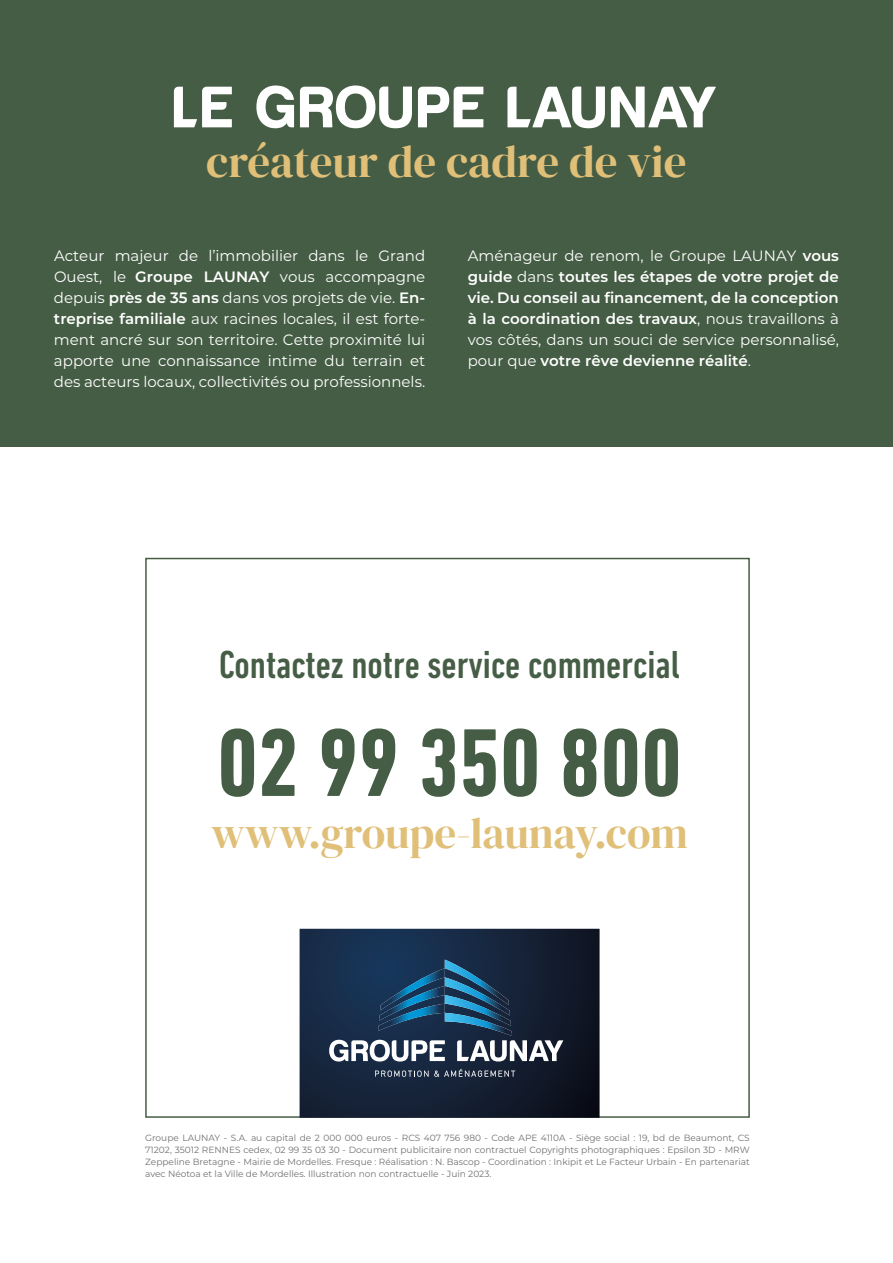
<style>
.page{position:relative;width:893px;height:1263px;background:#fff}
.page>*{position:absolute;margin:0;border:0;box-sizing:border-box;transform-origin:0 0}
.t1{font:700 condensed 97.95px "DIN Next LT Pro";color:#455d45}
.t2{font:45px "DM Serif Display";color:#e0bf78}
.t3{font:43.2px "DM Serif Display";letter-spacing:-.005em;color:#e0bf78}
.t4{font:500 condensed 39.9px "DIN Next LT Pro";color:#465d46}
.t5{font:15px/21px "Montserrat";color:#fff;text-align:justify}
.t6{font:600 15px/21px "Montserrat";color:#fff;text-align:justify}
.t7{font:9px/12px "Montserrat";color:#707072;text-align:justify}
.s1{font-weight:600}
.s2{font-weight:400}
</style>
<div class="page">
<div style="left:0;top:0;width:893px;height:446px;background:#455d45"></div>
<svg style="left:300px;top:929px;width:300px;height:189px;background:#142339"></svg>
<img style="left:445px;top:959px;width:67px;height:77px">
<img style="left:378px;top:968px;width:67px;height:63px">
<svg style="left:329px;top:1040px;width:234px;height:21px"></svg>
<svg style="left:375px;top:1069px;width:140px;height:8px"></svg>
<svg style="left:300px;top:85px;width:112px;height:43px"></svg>
<svg style="left:507px;top:87px;width:98px;height:41px"></svg>
<svg style="left:174px;top:87px;width:58px;height:40px"></svg>
<svg style="left:256px;top:85px;width:38px;height:43px"></svg>
<svg style="left:418px;top:87px;width:65px;height:40px"></svg>
<svg style="left:611px;top:87px;width:105px;height:40px"></svg>
<h2 class="t2" style="left:206px;top:136px;width:482px">créateur de cadre de vie</h2>
<p class="t5" style="left:54px;top:245px;width:373px">Acteur majeur de l’immobilier dans le Grand Ouest, le <span class="s1">Groupe LAUNAY</span> vous accompagne depuis <span class="s1">près de 35 ans</span> dans vos projets de vie. <span class="s1">En&shy;treprise familiale</span> aux racines locales, il est forte&shy;ment ancré sur son territoire. Cette proximité lui apporte une connaissance intime du terrain et des acteurs locaux, collectivités ou professionnels.</p>
<p class="t6" style="left:468px;top:244px;width:373px"><span class="s2">Aménageur de renom, le Groupe LAUNAY</span> vous guide <span class="s2">dans</span> toutes les étapes de votre projet de vie. Du conseil au financement, de la conception à la coordination des travaux<span class="s2">, nous travaillons à vos côtés, dans un souci de service personnalisé, pour que</span> votre rêve devienne réalité<span class="s2">.</span></p>
<h3 class="t4" style="left:219px;top:642px;width:462px">Contactez notre service commercial</h3>
<h1 class="t1" style="left:217px;top:707px;width:466px">02 99 350 800</h1>
<h3 class="t3" style="left:211px;top:808px;width:479px">www.groupe-launay.com</h3>
<p class="t7" style="left:145px;top:1132px;width:606px">Groupe LAUNAY - S.A. au capital de 2 000 000 euros - RCS 407 756 980 - Code APE 4110A - Siège social : 19, bd de Beaumont, CS 71202, 35012 RENNES cedex, 02 99 35 03 30 - Document publicitaire non contractuel Copyrights photographiques : Epsilon 3D - MRW Zeppeline Bretagne - Mairie de Mordelles. Fresque : Réalisation : N. Bascop - Coordination : Inkipit et Le Facteur Urbain - En partenariat avec Néotoa et la Ville de Mordelles. Illustration non contractuelle - Juin 2023.</p>
</div>
